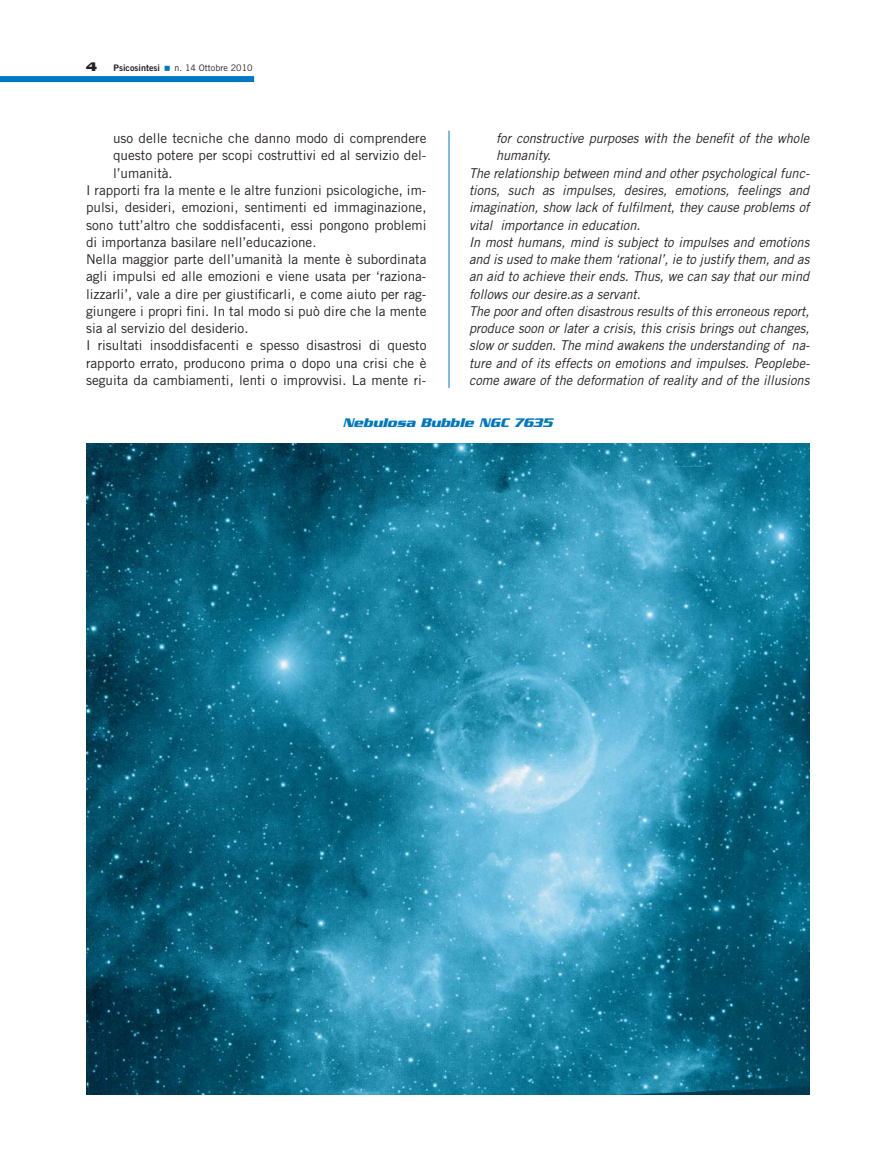
<style>
.page{position:relative;width:894px;height:1170px;background:#fff}
.page>*{position:absolute;margin:0;border:0;box-sizing:border-box;transform-origin:0 0}
.t1{font:italic 13.5px "Trade Gothic";color:#231f20;scale:.95 1}
.t2{font:13.5px "Trade Gothic";color:#231f20}
.t3{font:italic 700 13.5px "Serpentine";color:#0078c1}
.t4{font:9px "Trade Gothic";color:#231f20}
.t5{font:9px "Trade Gothic Bold Two";color:#231f20}
.s1{font-family:"Serpentine";font-weight:700;font-size:13.5px}
</style>
<div class="page">
<div style="left:0;top:76px;width:254px;height:6px;background:#0078c1"></div>
<img style="left:86px;top:443px;width:723px;height:651px">
<hr style="left:448px;top:131px;width:1px;height:257px;background:#0078c1">
<p class="t5" style="left:86px;top:64px;width:76px"><span class="s1">4</span> Psicosintesi</p>
<p class="t4" style="left:175px;top:64px;width:79px">n. 14 Ottobre 2010</p>
<p class="t2" style="left:113px;top:133px;width:315px">uso delle tecniche che danno modo di comprendere</p>
<p class="t2" style="left:113px;top:151px;width:315px">questo potere per scopi costruttivi ed al servizio del-</p>
<p class="t2" style="left:113px;top:168px;width:61px">l’umanità.</p>
<p class="t2" style="left:86px;top:185px;width:342px">I rapporti fra la mente e le altre funzioni psicologiche, im-</p>
<p class="t2" style="left:86px;top:202px;width:342px">pulsi, desideri, emozioni, sentimenti ed immaginazione,</p>
<p class="t2" style="left:86px;top:220px;width:342px">sono tutt’altro che soddisfacenti, essi pongono problemi</p>
<p class="t2" style="left:86px;top:237px;width:232px">di importanza basilare nell’educazione.</p>
<p class="t2" style="left:86px;top:254px;width:342px">Nella maggior parte dell’umanità la mente è subordinata</p>
<p class="t2" style="left:86px;top:271px;width:342px">agli impulsi ed alle emozioni e viene usata per ‘raziona-</p>
<p class="t2" style="left:86px;top:289px;width:342px">lizzarli’, vale a dire per giustificarli, e come aiuto per rag-</p>
<p class="t2" style="left:86px;top:306px;width:342px">giungere i propri fini. In tal modo si può dire che la mente</p>
<p class="t2" style="left:86px;top:323px;width:164px">sia al servizio del desiderio.</p>
<p class="t2" style="left:86px;top:340px;width:342px">I risultati insoddisfacenti e spesso disastrosi di questo</p>
<p class="t2" style="left:86px;top:358px;width:342px">rapporto errato, producono prima o dopo una crisi che è</p>
<p class="t2" style="left:86px;top:375px;width:342px">seguita da cambiamenti, lenti o improvvisi. La mente ri-</p>
<p class="t1" style="left:496px;top:133px;width:331px">for constructive purposes with the benefit of the whole</p>
<p class="t1" style="left:496px;top:151px;width:59px">humanity.</p>
<p class="t1" style="left:469px;top:168px;width:360px">The relationship between mind and other psychological func-</p>
<p class="t1" style="left:469px;top:185px;width:360px">tions, such as impulses, desires, emotions, feelings and</p>
<p class="t1" style="left:469px;top:202px;width:360px">imagination, show lack of fulfilment, they cause problems of</p>
<p class="t1" style="left:469px;top:220px;width:182px">vital importance in education.</p>
<p class="t1" style="left:469px;top:237px;width:360px">In most humans, mind is subject to impulses and emotions</p>
<p class="t1" style="left:469px;top:254px;width:360px">and is used to make them ‘rational’, ie to justify them, and as</p>
<p class="t1" style="left:469px;top:271px;width:360px">an aid to achieve their ends. Thus, we can say that our mind</p>
<p class="t1" style="left:469px;top:289px;width:182px">follows our desire.as a servant.</p>
<p class="t1" style="left:469px;top:306px;width:360px">The poor and often disastrous results of this erroneous report,</p>
<p class="t1" style="left:469px;top:323px;width:360px">produce soon or later a crisis, this crisis brings out changes,</p>
<p class="t1" style="left:469px;top:340px;width:360px">slow or sudden. The mind awakens the understanding of na-</p>
<p class="t1" style="left:469px;top:358px;width:360px">ture and of its effects on emotions and impulses. Peoplebe-</p>
<p class="t1" style="left:469px;top:375px;width:360px">come aware of the deformation of reality and of the illusions</p>
<p class="t3" style="left:343px;top:418px;width:211px">Nebulosa Bubble NGC 7635</p>
</div>
